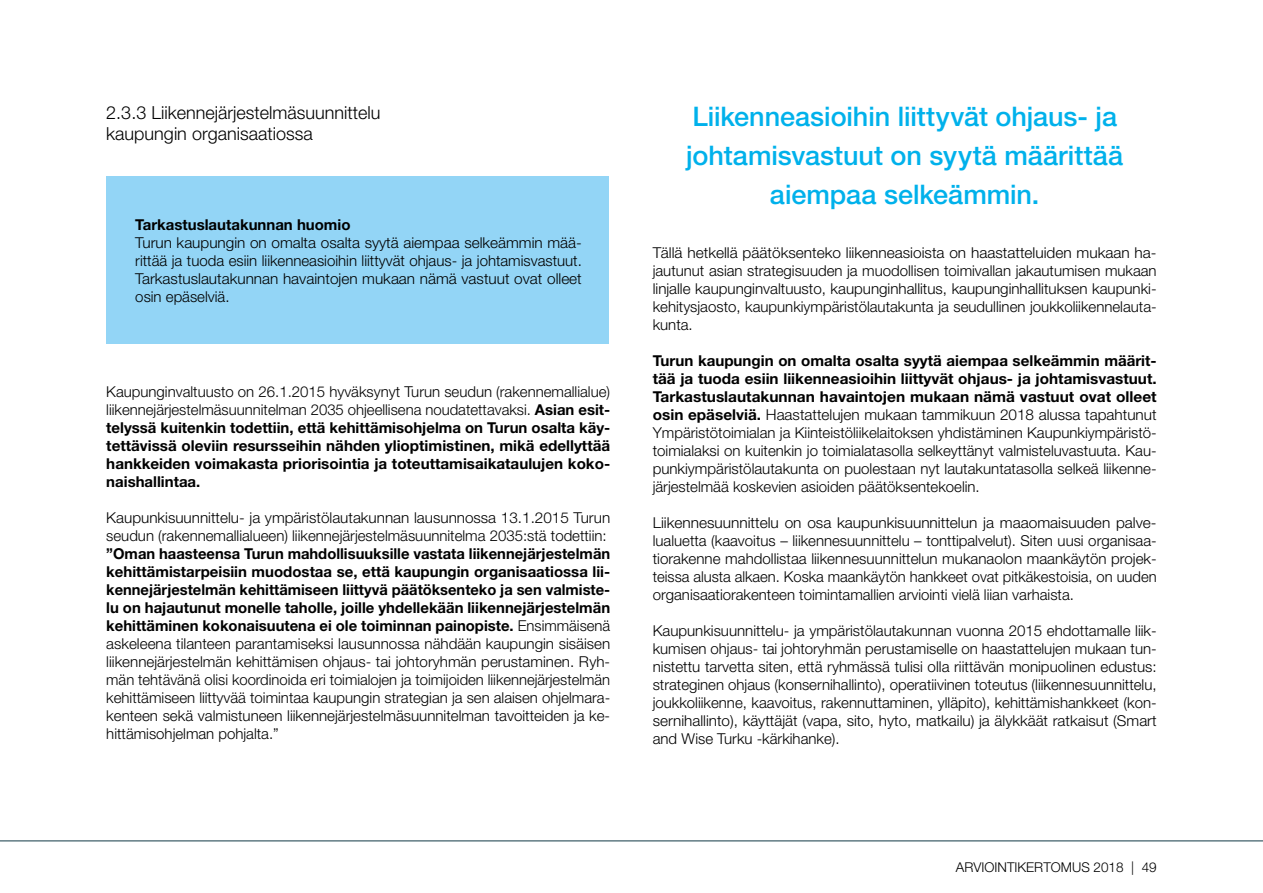
<style>
.page{position:relative;width:1263px;height:893px;background:#fff}
.page>*{position:absolute;margin:0;border:0;box-sizing:border-box;transform-origin:0 0}
.t1{font:500 27px/39px "Helvetica Neue LT Std";letter-spacing:-.005em;color:#00b1eb;text-align:center}
.t2{font:300 18px/21px "Helvetica Neue LT Std";color:#000}
.t3{font:300 15px/18px "Helvetica Neue LT Std";color:#000;text-align:justify}
.t4{font:700 15px/18px "Helvetica Neue LT Std";color:#000;text-align:justify}
.t5{font:300 13.5px "Helvetica Neue LT Std";color:#000}
.s1{font-weight:300}
.s2{font-weight:700}
</style>
<div class="page">
<svg style="left:0;top:840px;width:1263px;height:2px;background:#879ba1"></svg>
<div style="left:106px;top:176px;width:503px;height:168px;background:#93d5f6"></div>
<p class="t2" style="left:106px;top:102px;width:276px">2.3.3 Liikennejärjestelmäsuunnittelu kaupungin organisaatiossa</p>
<p class="t4" style="left:135px;top:215px;width:217px">Tarkastuslautakunnan huomio</p>
<p class="t3" style="left:135px;top:233px;width:448px">Turun kaupungin on omalta osalta syytä aiempaa selkeämmin mää&shy;rittää ja tuoda esiin liikenneasioihin liittyvät ohjaus- ja johtamisvastuut.<br>Tarkastuslautakunnan havaintojen mukaan nämä vastuut ovat olleet osin epäselviä.</p>
<p class="t4" style="left:106px;top:382px;width:505px"><span class="s1">Kaupunginvaltuusto on 26.1.2015 hyväksynyt Turun seudun (rakennemallialue) liikennejärjestelmäsuunnitelman 2035 ohjeellisena noudatettavaksi.</span> Asian esit&shy;telyssä kuitenkin todettiin, että kehittämisohjelma on Turun osalta käy&shy;tettävissä oleviin resursseihin nähden ylioptimistinen, mikä edellyttää hankkeiden voimakasta priorisointia ja toteuttamisaikataulujen koko&shy;naishallintaa.</p>
<p class="t3" style="left:106px;top:508px;width:505px">Kaupunkisuunnittelu- ja ympäristölautakunnan lausunnossa 13.1.2015 Turun seudun (rakennemallialueen) liikennejärjestelmäsuunnitelma 2035:stä todettiin:</p>
<p class="t3" style="left:106px;top:544px;width:505px"><span class="s2">”Oman haasteensa Turun mahdollisuuksille vastata liikennejärjestelmän kehittämistarpeisiin muodostaa se, että kaupungin organisaatiossa lii&shy;kennejärjestelmän kehittämiseen liittyvä päätöksenteko ja sen valmiste&shy;lu on hajautunut monelle taholle, joille yhdellekään liikennejärjestelmän kehittäminen kokonaisuutena ei ole toiminnan painopiste.</span> Ensimmäisenä askeleena tilanteen parantamiseksi lausunnossa nähdään kaupungin sisäisen liikennejärjestelmän kehittämisen ohjaus- tai johtoryhmän perustaminen. Ryh&shy;män tehtävänä olisi koordinoida eri toimialojen ja toimijoiden liikennejärjestelmän kehittämiseen liittyvää toimintaa kaupungin strategian ja sen alaisen ohjelmara&shy;kenteen sekä valmistuneen liikennejärjestelmäsuunnitelman tavoitteiden ja ke&shy;hittämisohjelman pohjalta.”</p>
<h1 class="t1" style="left:686px;top:96px;width:439px">Liikenneasioihin liittyvät ohjaus- ja johtamisvastuut on syytä määrittää aiempaa selkeämmin.</h1>
<p class="t3" style="left:653px;top:243px;width:505px">Tällä hetkellä päätöksenteko liikenneasioista on haastatteluiden mukaan ha&shy;jautunut asian strategisuuden ja muodollisen toimivallan jakautumisen mukaan linjalle kaupunginvaltuusto, kaupunginhallitus, kaupunginhallituksen kaupunki&shy;kehitysjaosto, kaupunkiympäristölautakunta ja seudullinen joukkoliikennelauta&shy;kunta.</p>
<p class="t3" style="left:653px;top:351px;width:505px"><span class="s2">Turun kaupungin on omalta osalta syytä aiempaa selkeämmin määrit&shy;tää ja tuoda esiin liikenneasioihin liittyvät ohjaus- ja johtamisvastuut.<br>Tarkastuslautakunnan havaintojen mukaan nämä vastuut ovat olleet osin epäselviä.</span> Haastattelujen mukaan tammikuun 2018 alussa tapahtunut Ympäristötoimialan ja Kiinteistöliikelaitoksen yhdistäminen Kaupunkiympäristö&shy;toimialaksi on kuitenkin jo toimialatasolla selkeyttänyt valmisteluvastuuta. Kau&shy;punkiympäristölautakunta on puolestaan nyt lautakuntatasolla selkeä liikenne&shy;järjestelmää koskevien asioiden päätöksentekoelin.</p>
<p class="t3" style="left:653px;top:513px;width:505px">Liikennesuunnittelu on osa kaupunkisuunnittelun ja maaomaisuuden palve&shy;lualuetta (kaavoitus – liikennesuunnittelu – tonttipalvelut). Siten uusi organisaa&shy;tiorakenne mahdollistaa liikennesuunnittelun mukanaolon maankäytön projek&shy;teissa alusta alkaen. Koska maankäytön hankkeet ovat pitkäkestoisia, on uuden organisaatiorakenteen toimintamallien arviointi vielä liian varhaista.</p>
<p class="t3" style="left:653px;top:621px;width:505px">Kaupunkisuunnittelu- ja ympäristölautakunnan vuonna 2015 ehdottamalle liik&shy;kumisen ohjaus- tai johtoryhmän perustamiselle on haastattelujen mukaan tun&shy;nistettu tarvetta siten, että ryhmässä tulisi olla riittävän monipuolinen edustus: strateginen ohjaus (konsernihallinto), operatiivinen toteutus (liikennesuunnittelu, joukkoliikenne, kaavoitus, rakennuttaminen, ylläpito), kehittämishankkeet (kon&shy;sernihallinto), käyttäjät (vapa, sito, hyto, matkailu) ja älykkäät ratkaisut (Smart and Wise Turku -kärkihanke).</p>
<p class="t5" style="left:956px;top:858px;width:202px">ARVIOINTIKERTOMUS 2018 | 49</p>
</div>
